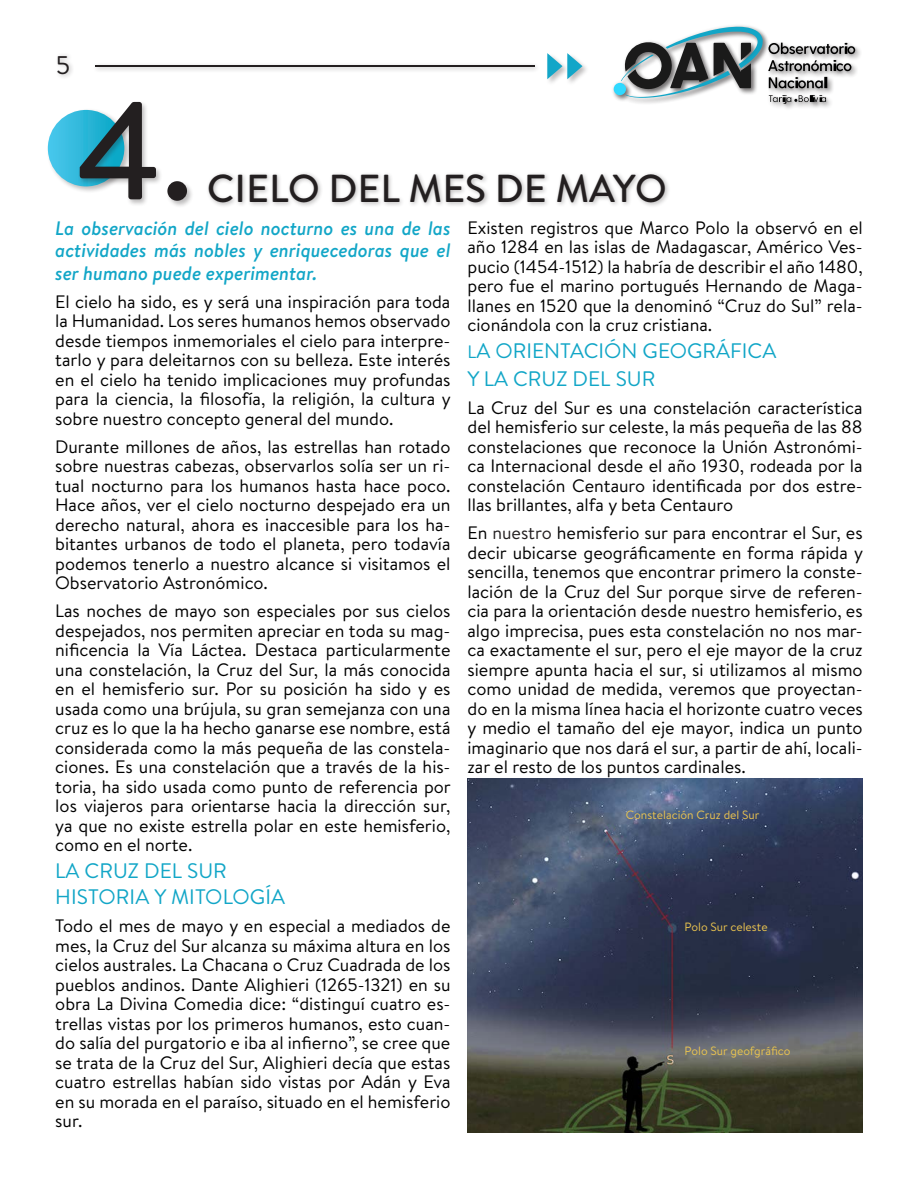
<style>
.page{position:relative;width:918px;height:1188px;background:#fff}
.page>*{position:absolute;margin:0;border:0;box-sizing:border-box;transform-origin:0 0}
.NUMERO{font:500 141px "Brandon Grotesque";color:#231f20}
.TITULAR{font:500 39px "Brandon Grotesque";color:#231f20}
.t1{font:25.5px "Brandon Text";color:#231f20}
.Paragraph_Style_1{font:21px "Brandon Text";color:#12a6c7}
.Paragraph_Style_1-2{font:italic 500 19.5px/22.5px "Brandon Text";color:#12a6c7;text-align:justify}
.Paragraph_Style_1-3{font:18px/19.5px "Brandon Text";color:#000;text-align:justify}
.Paragraph_Style_1-4{font:12px "Brandon Text";color:#ebc44f}
.s1{font-size:18px}
.s2{color:#231f20}
</style>
<div class="page">
<div style="left:55px;top:52px;width:20px;height:28px;background:#231f20;opacity:.3"></div>
<div style="left:92px;top:62px;width:449px;height:11px;background:#231f20;opacity:.3"></div>
<hr style="left:95px;top:65px;width:439px;height:2px;background:#231f20">
<div style="left:546px;top:52px;width:24px;height:34px;background:#231f20;opacity:.3"></div>
<div style="left:566px;top:52px;width:24px;height:34px;background:#231f20;opacity:.3"></div>
<svg style="left:547px;top:53px;width:35px;height:26px"></svg>
<div style="left:846px;top:45px;width:12px;height:12px;background:#231f20;opacity:.21"></div>
<div style="left:663px;top:24px;width:106px;height:50px;background:#231f20;opacity:.3"></div>
<div style="left:611px;top:80px;width:21px;height:21px;background:#231f20;opacity:.3"></div>
<div style="left:614px;top:83px;width:12px;height:12px;background:#30d9ff;border-radius:50%"></div>
<div style="left:618px;top:52px;width:41px;height:35px;background:#231f20;opacity:.3"></div>
<div style="left:766px;top:92px;width:12px;height:16px;background:#231f20;opacity:.3"></div>
<div style="left:781px;top:94px;width:7px;height:11px;background:#e4e3e3"></div>
<div style="left:782px;top:94px;width:7px;height:12px;background:#231f20;opacity:.21"></div>
<div style="left:797px;top:94px;width:8px;height:11px;background:#e0e0e0"></div>
<div style="left:808px;top:94px;width:8px;height:11px;background:#e5e4e4"></div>
<div style="left:811px;top:94px;width:7px;height:11px;background:#dcdbdb"></div>
<div style="left:812px;top:96px;width:9px;height:9px;background:#231f20;opacity:.21"></div>
<div style="left:818px;top:94px;width:7px;height:11px;background:#dadada"></div>
<svg style="left:621px;top:27px;width:234px;height:77px"></svg>
<div style="left:46px;top:108px;width:86px;height:86px;background:#231f20;opacity:.3"></div>
<div style="left:48px;top:110px;width:76px;height:76px;background:#3bbfe3;border-radius:38px"></div>
<div style="left:206px;top:171px;width:465px;height:37px;background:#231f20;opacity:.3"></div>
<div style="left:78px;top:101px;width:116px;height:107px;background:#231f20;opacity:.3"></div>
<img style="left:468px;top:779px;width:395px;height:354px">
<h3 class="t1" style="left:56px;top:47px;width:16px">5</h3>
<p class="NUMERO" style="left:77px;top:53px;width:117px">4.</p>
<p class="TITULAR" style="left:207px;top:162px;width:461px">CIELO DEL MES DE MAYO</p>
<p class="Paragraph_Style_1-2" style="left:55px;top:216px;width:397px">La observación del cielo nocturno es una de las actividades más nobles y enriquecedoras que el ser humano puede experimentar.</p>
<p class="Paragraph_Style_1-3" style="left:55px;top:291px;width:397px">El cielo ha sido, es y será una inspiración para toda la Humanidad. Los seres humanos hemos observado desde tiempos inmemoriales el cielo para interpre&shy;tarlo y para deleitarnos con su belleza. Este interés en el cielo ha tenido implicaciones muy profundas para la ciencia, la filosofía, la religión, la cultura y sobre nuestro concepto general del mundo.</p>
<p class="Paragraph_Style_1-3" style="left:55px;top:436px;width:397px">Durante millones de años, las estrellas han rotado sobre nuestras cabezas, observarlos solía ser un ri&shy;tual nocturno para los humanos hasta hace poco.<br>Hace años, ver el cielo nocturno despejado era un derecho natural, ahora es inaccesible para los ha&shy;bitantes urbanos de todo el planeta, pero todavía podemos tenerlo a nuestro alcance si visitamos el Observatorio Astronómico.</p>
<p class="Paragraph_Style_1-3" style="left:55px;top:601px;width:397px">Las noches de mayo son especiales por sus cielos despejados, nos permiten apreciar en toda su mag&shy;nificencia la Vía Láctea. Destaca particularmente una constelación, la Cruz del Sur, la más conocida en el hemisferio sur. Por su posición ha sido y es usada como una brújula, su gran semejanza con una cruz es lo que la ha hecho ganarse ese nombre, está considerada como la más pequeña de las constela&shy;ciones. Es una constelación que a través de la his&shy;toria, ha sido usada como punto de referencia por los viajeros para orientarse hacia la dirección sur, ya que no existe estrella polar en este hemisferio, como en el norte.</p>
<p class="Paragraph_Style_1" style="left:55px;top:856px;width:173px">LA CRUZ DEL SUR</p>
<p class="Paragraph_Style_1" style="left:55px;top:883px;width:231px">HISTORIA Y MITOLOGÍA</p>
<p class="Paragraph_Style_1-3" style="left:55px;top:916px;width:397px">Todo el mes de mayo y en especial a mediados de mes, la Cruz del Sur alcanza su máxima altura en los cielos australes. La Chacana o Cruz Cuadrada de los pueblos andinos. Dante Alighieri (1265-1321) en su obra La Divina Comedia dice: “distinguí cuatro es&shy;trellas vistas por los primeros humanos, esto cuan&shy;do salía del purgatorio e iba al infierno”, se cree que se trata de la Cruz del Sur, Alighieri decía que estas cuatro estrellas habían sido vistas por Adán y Eva en su morada en el paraíso, situado en el hemisferio sur.</p>
<p class="Paragraph_Style_1-3" style="left:468px;top:217px;width:397px">Existen registros que Marco Polo la observó en el año 1284 en las islas de Madagascar, Américo Ves&shy;pucio (1454-1512) la habría de describir el año 1480, pero fue el marino portugués Hernando de Maga&shy;llanes en 1520 que la denominó “Cruz do Sul” rela&shy;cionándola con la cruz cristiana.</p>
<p class="Paragraph_Style_1" style="left:468px;top:336px;width:310px"><span class="s1">L</span>A ORIENTACIÓN GEOGRÁFICA</p>
<p class="Paragraph_Style_1" style="left:468px;top:364px;width:189px">Y LA CRUZ DEL SUR</p>
<p class="Paragraph_Style_1-3" style="left:468px;top:397px;width:397px">La Cruz del Sur es una constelación característica del hemisferio sur celeste, la más pequeña de las 88 constelaciones que reconoce la Unión Astronómi&shy;ca Internacional desde el año 1930, rodeada por la constelación Centauro identificada por dos estre&shy;llas brillantes, alfa y beta Centauro</p>
<p class="Paragraph_Style_1-3" style="left:468px;top:523px;width:397px">En <span class="s2">nuestro</span> hemisferio sur para encontrar el Sur, es decir ubicarse geográficamente en forma rápida y sencilla, tenemos que encontrar primero la conste&shy;lación de la Cruz del Sur porque sirve de referen&shy;cia para la orientación desde nuestro hemisferio, es algo imprecisa, pues esta constelación no nos mar&shy;ca exactamente el sur, pero el eje mayor de la cruz siempre apunta hacia el sur, si utilizamos al mismo como unidad de medida, veremos que proyectan&shy;do en la misma línea hacia el horizonte cuatro veces y medio el tamaño del eje mayor, indica un punto imaginario que nos dará el sur, a partir de ahí, locali&shy;zar el resto de los puntos cardinales.</p>
<p class="Paragraph_Style_1-4" style="left:626px;top:806px;width:135px">Constelación Cruz del Sur</p>
<p class="Paragraph_Style_1-4" style="left:685px;top:919px;width:85px">Polo Sur celeste</p>
<p class="Paragraph_Style_1-4" style="left:685px;top:1042px;width:108px">Polo Sur geofgráfico</p>
</div>
